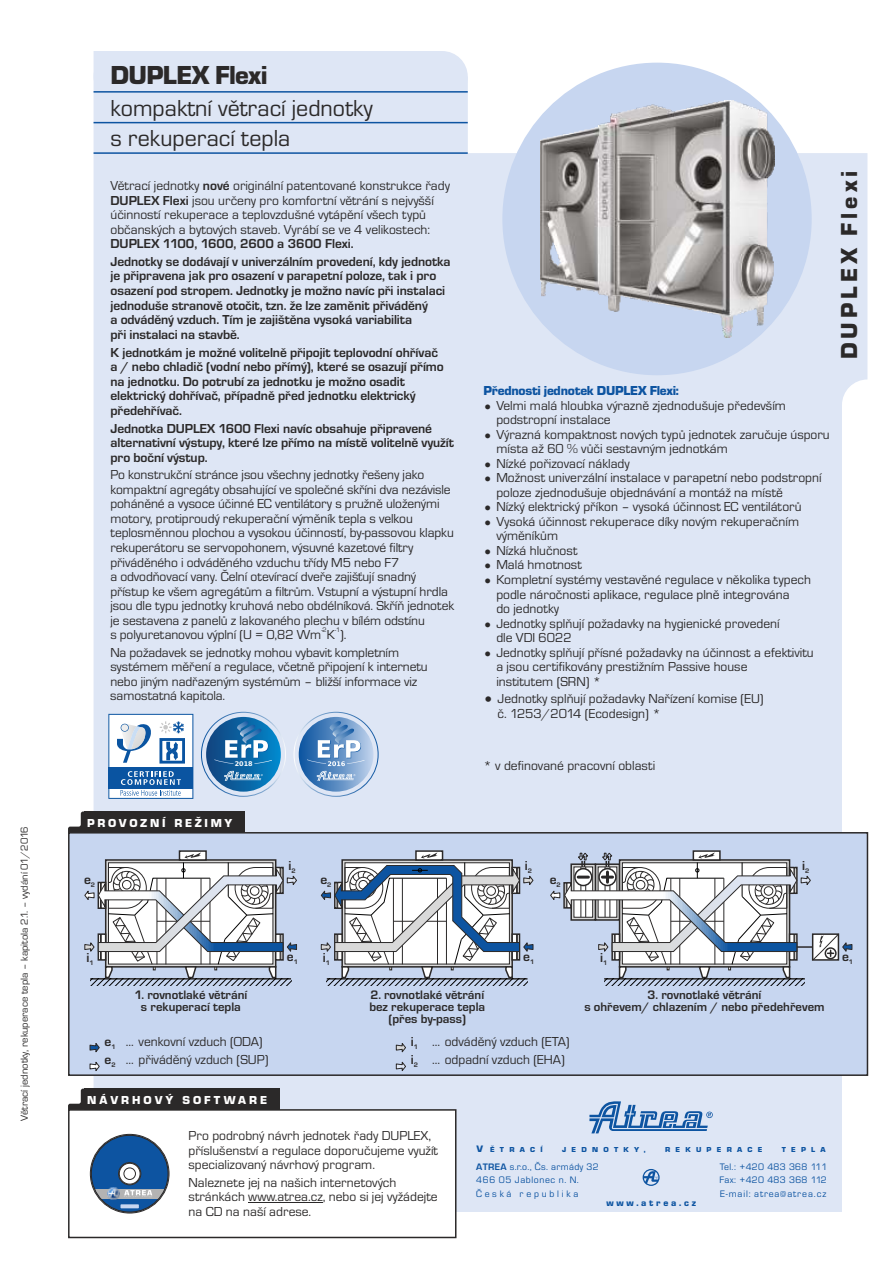
<style>
.page{position:relative;width:893px;height:1263px;background:#fff}
.page>*{position:absolute;margin:0;border:0;box-sizing:border-box;transform-origin:0 0}
.t1{font:27px "Eurostile TEE Blac";letter-spacing:-.025em;color:#2b2929}
.t2{font:24px/30px "Eurostile TEE";color:#2b2929}
.t3{font:24px "Eurostile TEE Blac";letter-spacing:.17em;color:#2b2929}
.t4{font:13.5px/14.5px "Eurostile TEE";color:#2b2929}
.t5{font:700 13.5px/14.7px "Eurostile TEE";letter-spacing:-.01em;color:#2b2929}
.t6{font:13.5px "Eurostile TEE Blac";letter-spacing:-.02em;color:#0d54a1}
.t7{font:700 12.75px/12.5px "Eurostile TEE";color:#2b2929;text-align:center}
.t8{font:12px "Eurostile TEE Blac";letter-spacing:.235em;color:#fff}
.t9{font:10.5px "Eurostile TEE";color:#2b2929}
.t10{font:9.75px/13.8px "Eurostile TEE";letter-spacing:.06em;color:#0d54a1}
.t11{font:9.75px "Eurostile TEE";letter-spacing:.03em;color:#0d54a1}
.t12{font:9.75px "Eurostile TEE";letter-spacing:.095em;color:#0d54a1}
.t13{font:9.75px "Eurostile TEE Blac";letter-spacing:.28em;color:#0d54a1}
.t14{font:7.5px "Eurostile TEE Blac";letter-spacing:.675em;color:#0d54a1;scale:1.04 1}
.t15{font:6.75px "Eurostile TEE";color:#2b2929}
.t16{font:700 6.75px "Eurostile TEE";color:#2b2929}
.t17{font:700 6.45px "DejaVu Sans";color:#fff}
.s1{font-weight:700}
.s2{font-size:9.75px}
</style>
<div class="page">
<div style="left:94px;top:51px;width:773px;height:1161px;background:#dee6f5"></div>
<div style="left:94px;top:51px;width:374px;height:51px;background:#dee6f5;border-radius:26px"></div>
<hr style="left:94px;top:91px;width:374px;height:2px;background:#0d54a1">
<hr style="left:94px;top:122px;width:374px;height:1px;background:#0d54a1">
<hr style="left:94px;top:152px;width:374px;height:2px;background:#0d54a1">
<div style="left:502px;top:63px;width:310px;height:312px;background:#c7d6f0;border-radius:50%"></div>
<svg style="left:68px;top:811px;width:16px;height:20px"></svg>
<div style="left:84px;top:811px;width:161px;height:22px;background:#2b2929"></div>
<div style="left:68px;top:831px;width:801px;height:246px;background:#c7d6f0"></div>
<svg style="left:89px;top:1041px;width:11px;height:13px"></svg>
<svg style="left:89px;top:1060px;width:11px;height:13px"></svg>
<svg style="left:395px;top:1060px;width:11px;height:13px"></svg>
<svg style="left:395px;top:1041px;width:11px;height:13px"></svg>
<svg style="left:68px;top:1108px;width:389px;height:131px"></svg>
<svg style="left:68px;top:1089px;width:16px;height:21px"></svg>
<div style="left:84px;top:1089px;width:196px;height:21px;background:#2b2929"></div>
<hr style="left:248px;top:1202px;width:75px;height:1px;background:#2b2929">
<svg style="left:91px;top:1135px;width:77px;height:77px"></svg>
<svg style="left:121px;top:1204px;width:18px;height:4px"></svg>
<div style="left:119px;top:1163px;width:21px;height:21px;border:1px solid #2b2929;border-radius:50%"></div>
<div style="left:124px;top:1168px;width:12px;height:11px;border:1px solid #2b2929;border-radius:50%"></div>
<svg style="left:84px;top:849px;width:213px;height:136px"></svg>
<svg style="left:320px;top:849px;width:214px;height:136px"></svg>
<svg style="left:550px;top:849px;width:303px;height:136px"></svg>
<svg style="left:589px;top:1101px;width:124px;height:32px;background:#94b2d7"></svg>
<svg style="left:643px;top:1169px;width:17px;height:17px"></svg>
<img style="left:540px;top:101px;width:234px;height:236px">
<svg style="left:108px;top:714px;width:85px;height:85px"></svg>
<svg style="left:294px;top:712px;width:85px;height:85px;background:#98b6d9"></svg>
<svg style="left:201px;top:712px;width:85px;height:85px;background:#6da0c9"></svg>
<svg style="left:486px;top:696px;width:5px;height:6px"></svg>
<p class="t9" style="left:21px;top:1121px;width:296px;rotate:-90deg">Větrací jednotky, rekuperace tepla – kapitola 2.1. – vydání 01/2016</p>
<h1 class="t1" style="left:111px;top:66px;width:158px">DUPLEX Flexi</h1>
<h2 class="t2" style="left:111px;top:95px;width:264px">kompaktní větrací jednotky s rekuperací tepla</h2>
<p class="t4" style="left:111px;top:179px;width:341px">Větrací jednotky <span class="s1">nové</span> originální patentované konstrukce řady <span class="s1">DUPLEX Flexi</span> jsou určeny pro komfortní větrání s nejvyšší účinností rekuperace a teplovzdušné vytápění všech typů občanských a bytových staveb. Vyrábí se ve 4 velikostech:</p>
<p class="t5" style="left:111px;top:236px;width:342px;line-height:17.5px">DUPLEX 1100, 1600, 2600 a 3600 Flexi.<br>Jednotky se dodávají v univerzálním provedení, kdy jednotka</p>
<p class="t5" style="left:111px;top:270px;width:336px">je připravena jak pro osazení v parapetní poloze, tak i pro osazení pod stropem. Jednotky je možno navíc při instalaci jednoduše stranově otočit, tzn. že lze zaměnit přiváděný<br>a odváděný vzduch. Tím je zajištěna vysoká variabilita<br>při instalaci na stavbě.</p>
<p class="t5" style="left:110px;top:346px;width:335px">K jednotkám je možné volitelně připojit teplovodní ohřívač a / nebo chladič (vodní nebo přímý), které se osazují přímo na jednotku. Do potrubí za jednotku je možno osadit elektrický dohřívač, případně před jednotku elektrický předehřívač.</p>
<p class="t5" style="left:110px;top:422px;width:345px">Jednotka DUPLEX 1600 Flexi navíc obsahuje připravené alternativní výstupy, které lze přímo na místě volitelně využít pro boční výstup.</p>
<p class="t4" style="left:110px;top:469px;width:345px">Po konstrukční stránce jsou všechny jednotky řešeny jako kompaktní agregáty obsahující ve společné skříni dva nezávisle poháněné a vysoce účinné EC ventilátory s pružně uloženými motory, protiproudý rekuperační výměník tepla s velkou teplosměnnou plochou a vysokou účinností, by-passovou klapku rekuperátoru se servopohonem, výsuvné kazetové filtry přiváděného i odváděného vzduchu třídy M5 nebo F7<br>a odvodňovací vany. Čelní otevírací dveře zajišťují snadný přístup ke všem agregátům a filtrům. Vstupní a výstupní hrdla jsou dle typu jednotky kruhová nebo obdélníková. Skříň jednotek je sestavena z panelů z lakovaného plechu v bílém odstínu</p>
<p class="t15" style="left:321px;top:628px;width:20px">-2 -1</p>
<p class="t4" style="left:110px;top:627px;width:290px;line-height:17.4px">s polyuretanovou výplní (U = 0,82 Wm K ).<br>Na požadavek se jednotky mohou vybavit kompletním</p>
<p class="t4" style="left:110px;top:661px;width:319px">systémem měření a regulace, včetně připojení k internetu nebo jiným nadřazeným systémům – bližší informace viz samostatná kapitola.</p>
<p class="t17" style="left:235px;top:761px;width:19px">2018</p>
<p class="t8" style="left:87px;top:818px;width:147px">PROVOZNÍ REŽIMY</p>
<p class="t5" style="left:84px;top:873px;width:13px">e<sub>2</sub></p>
<p class="t5" style="left:288px;top:859px;width:9px">i<sub>2</sub></p>
<p class="t5" style="left:320px;top:873px;width:13px">e<sub>2</sub></p>
<p class="t6" style="left:484px;top:386px;width:197px">Přednosti jednotek DUPLEX Flexi:</p>
<p class="t4" style="left:496px;top:399px;width:291px;text-indent:-13px">• Velmi malá hloubka výrazně zjednodušuje především podstropní instalace</p>
<p class="t4" style="left:496px;top:428px;width:335px;text-indent:-13px">• Výrazná kompaktnost nových typů jednotek zaručuje úsporu místa až 60 % vůči sestavným jednotkám</p>
<p class="t4" style="left:484px;top:457px;width:148px">• Nízké pořizovací náklady</p>
<p class="t4" style="left:496px;top:472px;width:327px;text-indent:-13px">• Možnost univerzální instalace v parapetní nebo podstropní poloze zjednodušuje objednávání a montáž na místě</p>
<p class="t4" style="left:484px;top:501px;width:319px">• Nízký elektrický příkon – vysoká účinnost EC ventilátorů</p>
<p class="t4" style="left:496px;top:515px;width:304px;text-indent:-13px">• Vysoká účinnost rekuperace díky novým rekuperačním výměníkům</p>
<p class="t4" style="left:484px;top:544px;width:95px">• Nízká hlučnost</p>
<p class="t4" style="left:484px;top:559px;width:100px">• Malá hmotnost</p>
<p class="t4" style="left:496px;top:573px;width:316px;text-indent:-13px">• Kompletní systémy vestavěné regulace v několika typech podle náročnosti aplikace, regulace plně integrována<br>do jednotky</p>
<p class="t4" style="left:496px;top:617px;width:285px;text-indent:-13px">• Jednotky splňují požadavky na hygienické provedení dle VDI 6022</p>
<p class="t4" style="left:496px;top:646px;width:319px;text-indent:-13px">• Jednotky splňují přísné požadavky na účinnost a efektivitu a jsou certifikovány prestižním Passive house<br>institutem (SRN) *</p>
<p class="t4" style="left:498px;top:693px;width:268px">Jednotky splňují požadavky Nařízení komise (EU) č. 1253/2014 (Ecodesign) *</p>
<h2 class="t3" style="left:841px;top:359px;width:190px;rotate:-90deg">DUPLEX Flexi</h2>
<p class="t4" style="left:484px;top:759px;width:173px">* v definované pracovní oblasti</p>
<p class="t5" style="left:525px;top:859px;width:9px">i<sub>2</sub></p>
<p class="t5" style="left:550px;top:873px;width:13px">e<sub>2</sub></p>
<p class="t5" style="left:802px;top:859px;width:9px">i<sub>2</sub></p>
<p class="t5" style="left:86px;top:952px;width:9px">i<sub>1</sub></p>
<p class="t7" style="left:135px;top:989px;width:114px">1. rovnotlaké větrání s rekuperací tepla</p>
<p class="t4" style="left:105px;top:1035px;width:160px"><span class="s1">e</span> ... venkovní vzduch (ODA)</p>
<p class="t16" style="left:111px;top:1044px;width:6px">1</p>
<p class="t4" style="left:105px;top:1054px;width:165px"><span class="s1">e</span> ... přiváděný vzduch (SUP)</p>
<p class="t16" style="left:111px;top:1062px;width:6px">2</p>
<p class="t5" style="left:287px;top:951px;width:13px">e<sub>1</sub></p>
<p class="t5" style="left:323px;top:952px;width:9px">i<sub>1</sub></p>
<p class="t5" style="left:523px;top:951px;width:13px">e<sub>1</sub></p>
<p class="t7" style="left:369px;top:989px;width:117px">2. rovnotlaké větrání bez rekuperace tepla (přes by-pass)</p>
<p class="t5" style="left:411px;top:1035px;width:5px">i</p>
<p class="t4" style="left:432px;top:1035px;width:139px">... odváděný vzduch (ETA)</p>
<p class="t16" style="left:414px;top:1044px;width:6px">1</p>
<p class="t5" style="left:411px;top:1054px;width:5px">i</p>
<p class="t4" style="left:432px;top:1054px;width:134px">... odpadní vzduch (EHA)</p>
<p class="t16" style="left:414px;top:1062px;width:6px">2</p>
<p class="t5" style="left:600px;top:952px;width:9px">i<sub>1</sub></p>
<p class="t7" style="left:584px;top:989px;width:242px">3. rovnotlaké větrání<br>s ohřevem/ chlazením / nebo předehřevem</p>
<p class="t8" style="left:87px;top:1096px;width:181px">NÁVRHOVÝ SOFTWARE</p>
<p class="t4" style="left:189px;top:1130px;width:251px">Pro podrobný návrh jednotek řady DUPLEX, příslušenství a regulace doporučujeme využít specializovaný návrhový program.</p>
<p class="t4" style="left:189px;top:1176px;width:251px">Naleznete jej na našich internetových stránkách www.atrea.cz, nebo si jej vyžádejte na CD na naší adrese.</p>
<p class="t14" style="left:477px;top:1147px;width:65px"><span class="s2">V</span> ĚTRACÍ</p>
<p class="t14" style="left:562px;top:1147px;width:82px">JEDNOTKY,</p>
<p class="t14" style="left:665px;top:1147px;width:95px">REKUPERACE</p>
<p class="t14" style="left:782px;top:1147px;width:44px">TEPLA</p>
<p class="t10" style="left:476px;top:1160px;width:124px"><span class="s1">ATREA</span> s.r.o., Čs. armády 32<br>466 05 Jablonec n. N.<br>Česká republika</p>
<p class="t13" style="left:606px;top:1200px;width:91px">www.atrea.cz</p>
<p class="t11" style="left:720px;top:1163px;width:109px">Tel.: +420 483 368 111</p>
<p class="t11" style="left:719px;top:1177px;width:109px">Fax: +420 483 368 112</p>
<p class="t12" style="left:720px;top:1191px;width:108px">E-mail: atrea@atrea.cz</p>
<p class="t5" style="left:842px;top:951px;width:13px">e<sub>1</sub></p>
</div>
